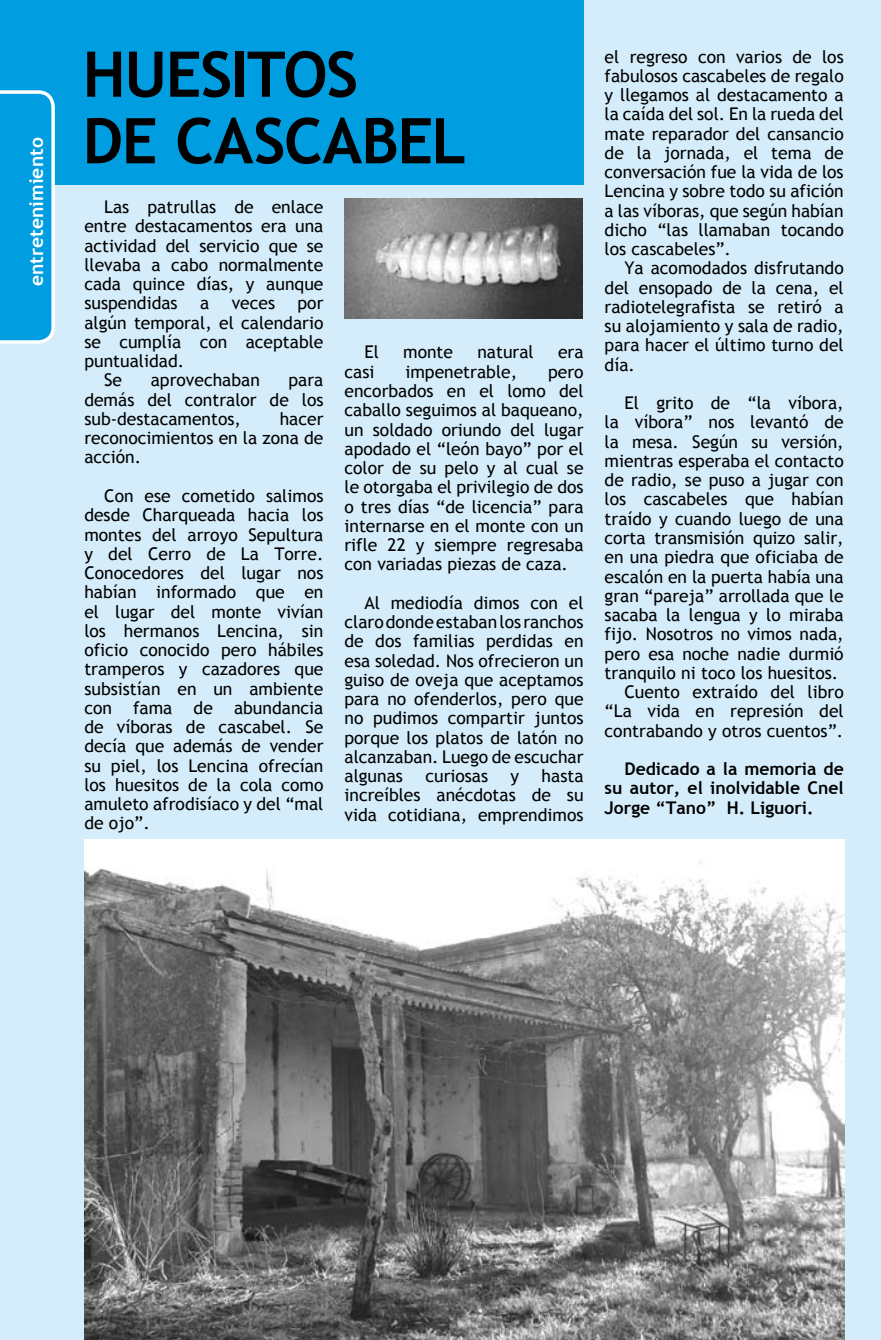
<style>
.page{position:relative;width:881px;height:1340px;background:#fff}
.page>*{position:absolute;margin:0;border:0;box-sizing:border-box;transform-origin:0 0}
.t1{font:700 63px/66.5px "Trebuchet MS";letter-spacing:-.02em;color:#000}
.t2{font:700 19.25px "Trebuchet MS";color:#fff}
.t3{font:17.5px/19.2px "Trebuchet MS";color:#000;text-align:justify}
.t4{font:700 17.5px/19.2px "Trebuchet MS";color:#000;text-align:justify}
</style>
<div class="page">
<div style="left:0;top:0;width:881px;height:1339px;background:#d5edfa"></div>
<div style="left:0;top:0;width:583px;height:184px;background:#009ee0"></div>
<img style="left:84px;top:839px;width:760px;height:500px">
<img style="left:344px;top:198px;width:238px;height:120px">
<svg style="left:0;top:90px;width:55px;height:254px"></svg>
<p class="t2" style="left:24px;top:286px;width:150px;rotate:-90deg">entretenimiento</p>
<h1 class="t1" style="left:83px;top:41px;width:385px">HUESITOS<br>DE CASCABEL</h1>
<p class="t3" style="left:84px;top:197px;width:240px;text-indent:20px">Las patrullas de enlace entre destacamentos era una actividad del servicio que se llevaba a cabo normalmente cada quince días, y aunque suspendidas</p>
<p class="t3" style="left:200px;top:294px;width:11px">a</p>
<p class="t3" style="left:232px;top:294px;width:45px">veces</p>
<p class="t3" style="left:297px;top:294px;width:27px">por</p>
<p class="t3" style="left:84px;top:313px;width:240px">algún temporal, el calendario</p>
<p class="t3" style="left:84px;top:332px;width:240px">se cumplía con aceptable</p>
<p class="t3" style="left:84px;top:351px;width:101px">puntualidad.</p>
<p class="t3" style="left:104px;top:371px;width:19px">Se</p>
<p class="t3" style="left:151px;top:371px;width:111px">aprovechaban</p>
<p class="t3" style="left:84px;top:371px;width:240px;text-indent:204px">para demás del contralor de los sub-destacamentos,</p>
<p class="t3" style="left:84px;top:409px;width:240px;text-indent:195px">hacer reconocimientos en la zona de acción.</p>
<p class="t3" style="left:84px;top:486px;width:240px;text-indent:20px">Con ese cometido salimos desde Charqueada hacia los montes del arroyo Sepultura y del Cerro de La Torre.<br>Conocedores del lugar nos habían informado que en el lugar del monte vivían los hermanos Lencina, sin oficio conocido pero hábiles tramperos y cazadores que subsistían en un ambiente con fama de abundancia de víboras de cascabel. Se decía que además de vender su piel, los Lencina ofrecían los huesitos de la cola como amuleto afrodisíaco y del “mal de ojo”.</p>
<p class="t3" style="left:364px;top:343px;width:16px">El</p>
<p class="t3" style="left:403px;top:343px;width:51px">monte</p>
<p class="t3" style="left:477px;top:343px;width:58px">natural</p>
<p class="t3" style="left:558px;top:343px;width:27px">era</p>
<p class="t3" style="left:344px;top:362px;width:31px">casi</p>
<p class="t3" style="left:405px;top:362px;width:113px">impenetrable,</p>
<p class="t3" style="left:344px;top:362px;width:241px;text-indent:203px">pero encorbados en el lomo del caballo seguimos al baqueano, un soldado oriundo del lugar apodado el “león bayo” por el color de su pelo y al cual se le otorgaba el privilegio de dos o tres días “de licencia” para internarse en el monte con un rifle 22 y siempre regresaba con variadas piezas de caza.</p>
<p class="t3" style="left:344px;top:593px;width:240px;text-indent:20px">Al mediodía dimos con el claro donde estaban los ranchos de dos familias perdidas en esa soledad. Nos ofrecieron un guiso de oveja que aceptamos para no ofenderlos, pero que no pudimos compartir juntos porque los platos de latón no alcanzaban. Luego de escuchar algunas</p>
<p class="t3" style="left:344px;top:766px;width:240px;text-indent:197px">hasta increíbles anécdotas de su vida cotidiana, emprendimos</p>
<p class="t3" style="left:425px;top:766px;width:64px">curiosas</p>
<p class="t3" style="left:510px;top:766px;width:10px">y</p>
<p class="t3" style="left:604px;top:47px;width:240px">el regreso con varios de los fabulosos cascabeles de regalo y llegamos al destacamento a la caída del sol. En la rueda del mate reparador del cansancio de la jornada, el tema de conversación fue la vida de los Lencina y sobre todo su afición a las víboras, que según habían dicho “las llamaban tocando los cascabeles”.</p>
<p class="t3" style="left:604px;top:259px;width:240px;text-indent:20px">Ya acomodados disfrutando del ensopado de la cena, el radiotelegrafista se retiró a su alojamiento y sala de radio, para hacer el último turno del día.</p>
<p class="t3" style="left:624px;top:393px;width:221px">El grito de “la víbora,</p>
<p class="t3" style="left:604px;top:413px;width:240px">la víbora” nos levantó de</p>
<p class="t3" style="left:604px;top:432px;width:240px">la mesa. Según su versión,</p>
<p class="t3" style="left:604px;top:451px;width:241px">mientras esperaba el contacto</p>
<p class="t3" style="left:604px;top:470px;width:240px">de radio, se puso a jugar con</p>
<p class="t3" style="left:604px;top:490px;width:240px">los cascabeles que habían</p>
<p class="t3" style="left:604px;top:509px;width:240px">traído y cuando luego de una</p>
<p class="t3" style="left:604px;top:528px;width:240px">corta transmisión quizo salir,</p>
<p class="t3" style="left:604px;top:547px;width:240px">en una piedra que oficiaba de</p>
<p class="t3" style="left:604px;top:567px;width:240px">escalón en la puerta había una</p>
<p class="t3" style="left:604px;top:586px;width:240px">gran “pareja” arrollada que le</p>
<p class="t3" style="left:604px;top:605px;width:240px">sacaba la lengua y lo miraba</p>
<p class="t3" style="left:604px;top:624px;width:240px">fijo. Nosotros no vimos nada,</p>
<p class="t3" style="left:604px;top:644px;width:240px">pero esa noche nadie durmió</p>
<p class="t3" style="left:604px;top:663px;width:235px">tranquilo ni toco los huesitos.</p>
<p class="t3" style="left:624px;top:682px;width:221px">Cuento extraído del libro</p>
<p class="t3" style="left:604px;top:701px;width:240px">“La vida en represión del</p>
<p class="t3" style="left:604px;top:721px;width:240px">contrabando y otros cuentos”.</p>
<p class="t4" style="left:604px;top:759px;width:240px;text-indent:20px">Dedicado a la memoria de su autor, el inolvidable Cnel Jorge “Tano” H. Liguori.</p>
</div>
